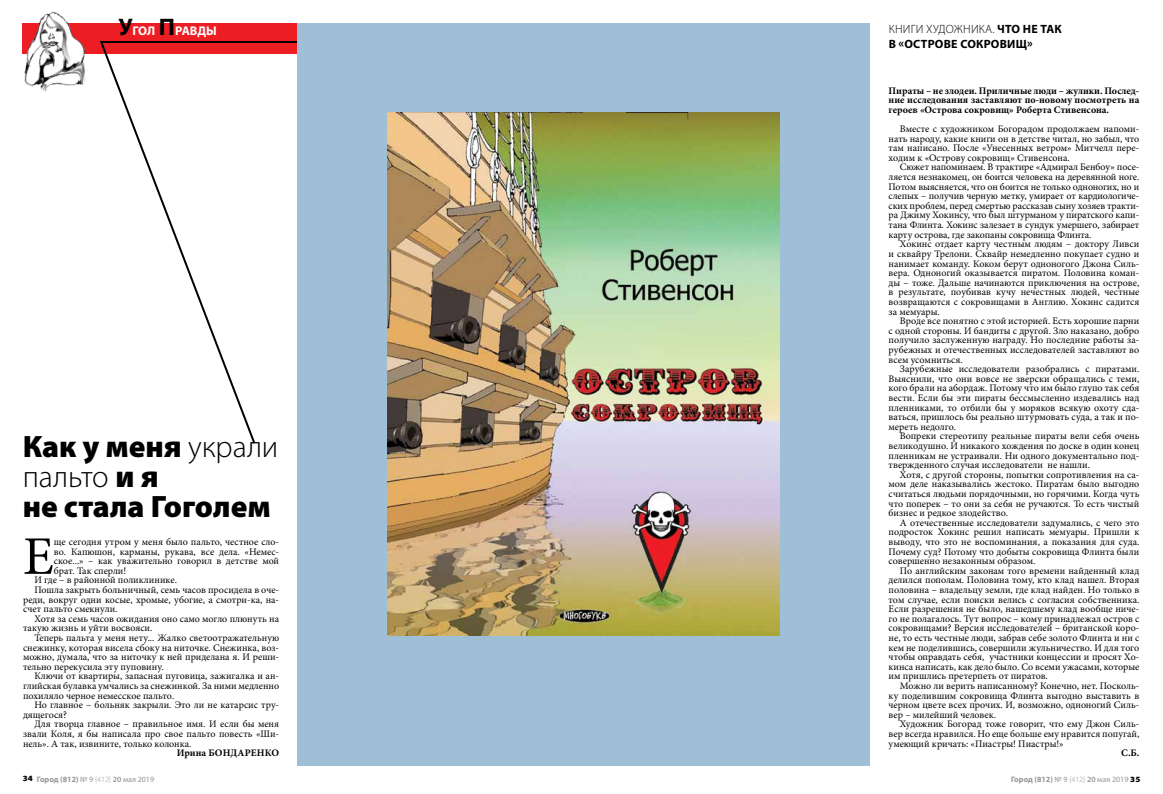
<style>
.page{position:relative;width:1163px;height:794px;background:#fff}
.page>*{position:absolute;margin:0;border:0;box-sizing:border-box;transform-origin:0 0}
.t1{font:54.3px "Minion Pro";color:#000}
.t2{font:900 31px/30px "Myriad Pro";color:#000}
.t3{font:700 12.6px "Myriad Pro";letter-spacing:-.005em;color:#fff}
.t4{font:700 12px/15px "Myriad Pro";letter-spacing:.02em;color:#000}
.t5{font:300 12px "Myriad Pro";color:#000}
.t6{font:10px/9.6px "Minion Pro";color:#000;text-align:justify}
.t7{font:700 10px/9.6px "Minion Pro";letter-spacing:.005em;color:#000;text-align:justify}
.t8{font:700 8px "Myriad Pro";color:#939598}
.s1{font-size:24px;color:#000}
.s2{font-weight:300}
.s3{font-weight:900;color:#000}
.s4{font-weight:400}
.s5{font-weight:600}
</style>
<div class="page">
<div style="left:23px;top:23px;width:530px;height:31px;background:#ed1d24"></div>
<img style="left:22px;top:11px;width:64px;height:81px">
<svg style="left:99px;top:41px;width:198px;height:403px"></svg>
<div style="left:297px;top:23px;width:572px;height:742px;background:#9fbfd6"></div>
<img style="left:387px;top:113px;width:392px;height:523px">
<p class="t3" style="left:118px;top:22px;width:100px"><span class="s1">У</span>гол <span class="s1">П</span>равды</p>
<p class="t5" style="left:888px;top:22px;width:14px">Книги</p>
<p class="t5" style="left:926px;top:22px;width:16px">художника</p>
<p class="t4" style="left:888px;top:21px;width:174px;text-indent:104px"><span class="s2">.</span> Что не так в «Острове сокровищ»</p>
<h2 class="t2" style="left:23px;top:432px;width:257px">Как у меня <span class="s2">украли пальто</span> и я<br>не стала Гоголем</h2>
<h1 class="t1" style="left:23px;top:520px;width:32px">Е</h1>
<p class="t6" style="left:54px;top:537px;width:227px">ще сегодня утром у меня было пальто, честное сло-</p>
<p class="t6" style="left:54px;top:546px;width:227px">во. Капюшон, карманы, рукава, все дела. «Немес-</p>
<p class="t6" style="left:54px;top:556px;width:227px">ское...» – как уважительно говорил в детстве мой</p>
<p class="t6" style="left:54px;top:566px;width:74px">брат. Так сперли!</p>
<p class="t6" style="left:34px;top:575px;width:144px">И где – в районной поликлинике.</p>
<p class="t6" style="left:34px;top:585px;width:246px">Пошла закрыть больничный, семь часов просидела в оче-</p>
<p class="t6" style="left:23px;top:594px;width:258px">реди, вокруг одни косые, хромые, убогие, а смотри-ка, на-</p>
<p class="t6" style="left:23px;top:604px;width:96px">счет пальто смекнули.</p>
<p class="t6" style="left:34px;top:614px;width:246px">Хотя за семь часов ожидания оно само могло плюнуть на</p>
<p class="t6" style="left:23px;top:623px;width:131px">такую жизнь и уйти восвояси.</p>
<p class="t6" style="left:34px;top:633px;width:246px">Теперь пальта у меня нету... Жалко светоотражательную</p>
<p class="t6" style="left:23px;top:642px;width:257px">снежинку, которая висела сбоку на ниточке. Снежинка, воз-</p>
<p class="t6" style="left:23px;top:652px;width:258px">можно, думала, что за ниточку к ней приделана я. И реши-</p>
<p class="t6" style="left:23px;top:662px;width:142px">тельно перекусила эту пуповину.</p>
<p class="t6" style="left:34px;top:671px;width:246px">Ключи от квартиры, запасная пуговица, зажигалка и ан-</p>
<p class="t6" style="left:23px;top:681px;width:257px">глийская булавка умчались за снежинкой. За ними медленно</p>
<p class="t6" style="left:23px;top:690px;width:153px">похиляло черное немесское пальто.</p>
<p class="t6" style="left:34px;top:700px;width:246px">Но главное – больняк закрыли. Это ли не катарсис тру-</p>
<p class="t6" style="left:23px;top:710px;width:46px">дящегося?</p>
<p class="t6" style="left:34px;top:719px;width:246px">Для творца главное – правильное имя. И если бы меня</p>
<p class="t6" style="left:23px;top:729px;width:258px">звали Коля, я бы написала про свое пальто повесть «Ши-</p>
<p class="t6" style="left:23px;top:738px;width:170px">нель». А так, извините, только колонка.</p>
<p class="t7" style="left:177px;top:748px;width:104px">Ирина Бондаренко</p>
<p class="t7" style="left:888px;top:85px;width:252px">Пираты – не злодеи. Приличные люди – жулики. Послед&shy;ние исследования заставляют по-новому посмотреть на героев «Острова сокровищ» Роберта Стивенсона.</p>
<p class="t6" style="left:888px;top:124px;width:252px;text-indent:11px">Вместе с художником Богорадом продолжаем напоми&shy;нать народу, какие книги он в детстве читал, но забыл, что там написано. После «Унесенных ветром» Митчелл пере&shy;ходим к «Острову сокровищ» Стивенсона.</p>
<p class="t6" style="left:888px;top:162px;width:252px;text-indent:11px">Сюжет напоминаем. В трактире «Адмирал Бенбоу» посе&shy;ляется незнакомец, он боится человека на деревянной ноге.<br>Потом выясняется, что он боится не только одноногих, но и слепых – получив черную метку, умирает от кардиологиче&shy;ских проблем, перед смертью рассказав сыну хозяев тракти&shy;ра Джиму Хокинсу, что был штурманом у пиратского капи&shy;тана Флинта. Хокинс залезает в сундук умершего, забирает карту острова, где закопаны сокровища Флинта.</p>
<p class="t6" style="left:888px;top:239px;width:252px;text-indent:11px">Хокинс отдает карту честным людям – доктору Ливси и сквайру Трелони. Сквайр немедленно покупает судно и нанимает команду. Коком берут одноногого Джона Силь&shy;вера. Одноногий оказывается пиратом. Половина коман&shy;ды – тоже. Дальше начинаются приключения на острове, в результате, поубивав кучу нечестных людей, честные возвращаются с сокровищами в Англию. Хокинс садится за мемуары.</p>
<p class="t6" style="left:888px;top:316px;width:252px;text-indent:11px">Вроде все понятно с этой историей. Есть хорошие парни с одной стороны. И бандиты с другой. Зло наказано, добро получило заслуженную награду. Но последние работы за&shy;рубежных и отечественных исследователей заставляют во всем усомниться.</p>
<p class="t6" style="left:888px;top:364px;width:252px;text-indent:11px">Зарубежные исследователи разобрались с пиратами.<br>Выяснили, что они вовсе не зверски обращались с теми, кого брали на абордаж. Потому что им было глупо так себя вести. Если бы эти пираты бессмысленно издевались над пленниками, то отбили бы у моряков всякую охоту сда&shy;ваться, пришлось бы реально штурмовать суда, а так и по&shy;мереть недолго.</p>
<p class="t6" style="left:888px;top:431px;width:252px;text-indent:11px">Вопреки стереотипу реальные пираты вели себя очень великодушно. И никакого хождения по доске в один конец пленникам не устраивали. Ни одного документально под&shy;твержденного случая исследователи не нашли.</p>
<p class="t6" style="left:888px;top:470px;width:252px;text-indent:11px">Хотя, с другой стороны, попытки сопротивления на са&shy;мом деле наказывались жестоко. Пиратам было выгодно считаться людьми порядочными, но горячими. Когда чуть что поперек – то они за себя не ручаются. То есть чистый бизнес и редкое злодейство.</p>
<p class="t6" style="left:888px;top:518px;width:252px;text-indent:11px">А отечественные исследователи задумались, с чего это подросток Хокинс решил написать мемуары. Пришли к выводу, что это не воспоминания, а показания для суда.<br>Почему суд? Потому что добыты сокровища Флинта были совершенно незаконным образом.</p>
<p class="t6" style="left:888px;top:566px;width:252px;text-indent:11px">По английским законам того времени найденный клад делился пополам. Половина тому, кто клад нашел. Вторая половина – владельцу земли, где клад найден. Но только в том случае, если поиски велись с согласия собственника.<br>Если разрешения не было, нашедшему клад вообще ниче&shy;го не полагалось. Тут вопрос – кому принадлежал остров с сокровищами? Версия исследователей – британской коро&shy;не, то есть честные люди, забрав себе золото Флинта и ни с кем не поделившись, совершили жульничество. И для того чтобы оправдать себя, участники концессии и просят Хо&shy;кинса написать, как дело было. Со всеми ужасами, которые им пришлись претерпеть от пиратов.</p>
<p class="t6" style="left:888px;top:681px;width:252px;text-indent:11px">Можно ли верить написанному? Конечно, нет. Посколь&shy;ку поделившим сокровища Флинта выгодно выставить в черном цвете всех прочих. И, возможно, одноногий Силь&shy;вер – милейший человек.</p>
<p class="t6" style="left:888px;top:719px;width:252px;text-indent:11px">Художник Богорад тоже говорит, что ему Джон Силь&shy;вер всегда нравился. Но еще больше ему нравится попугай, умеющий кричать: «Пиастры! Пиастры!»</p>
<p class="t7" style="left:1120px;top:748px;width:20px">С.Б.</p>
<p class="t8" style="left:23px;top:774px;width:133px"><span class="s3">34</span> Город (812) <span class="s4">№ 9</span> <span class="s2">{412}</span> <span class="s5">20</span> <span class="s4">мая 2019</span></p>
<p class="t8" style="left:1010px;top:774px;width:131px">Город (812) <span class="s4">№ 9</span> <span class="s2">{412}</span> <span class="s5">20</span> <span class="s4">мая 2019</span> <span class="s3">35</span></p>
</div>
